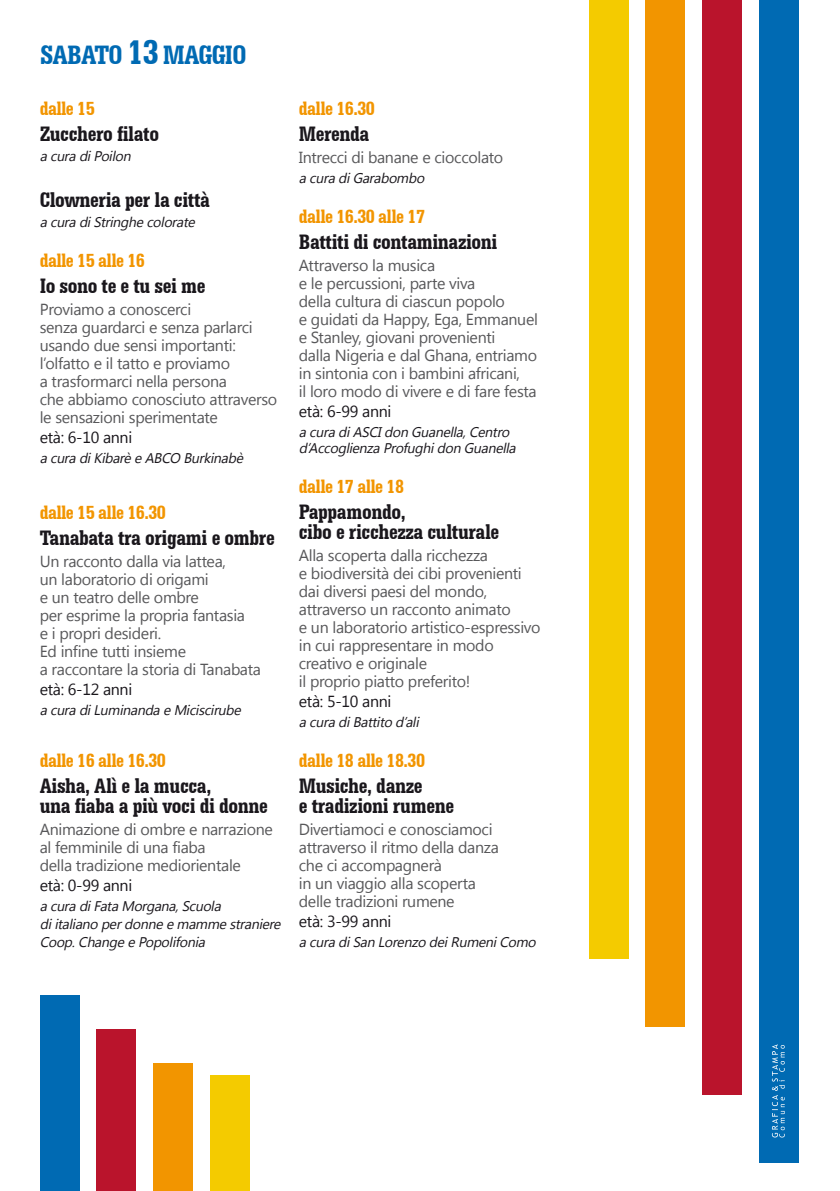
<style>
.page{position:relative;width:840px;height:1191px;background:#fff}
.page>*{position:absolute;margin:0;border:0;box-sizing:border-box;transform-origin:0 0}
.t1{font:700 condensed 28px "Serifa BT";color:#006ab3}
.t2{font:700 condensed 22px/20px "Serifa BT";letter-spacing:-.02em;color:#1a171c}
.t3{font:700 condensed 20px "Serifa BT";letter-spacing:-.03em;color:#f29500}
.t4{font:16px "Segoe UI Symbol";color:#58585a}
.t5{font:16px "Segoe UI Symbol";color:#1a171c}
.t6{font:italic 14px "Segoe UI Symbol";color:#1a171c}
.s1{font-size:36px}
</style>
<div class="page">
<div style="left:40px;top:995px;width:39px;height:196px;background:#006ab3"></div>
<div style="left:96px;top:1029px;width:40px;height:162px;background:#ba142c"></div>
<div style="left:153px;top:1063px;width:40px;height:128px;background:#f29500"></div>
<div style="left:210px;top:1075px;width:39px;height:116px;background:#f4cb00"></div>
<div style="left:758px;top:0;width:40px;height:1162px;background:#006ab3"></div>
<div style="left:702px;top:0;width:39px;height:1094px;background:#ba142c"></div>
<div style="left:645px;top:0;width:40px;height:1026px;background:#f29500"></div>
<div style="left:588px;top:0;width:40px;height:958px;background:#f4cb00"></div>
<svg style="left:771px;top:1044px;width:13px;height:93px"></svg>
<h1 class="t1" style="left:40px;top:38px;width:28px">sabato</h1>
<h1 class="t1" style="left:127px;top:38px;width:50px"><span class="s1">13</span>maggio</h1>
<p class="t3" style="left:40px;top:96px;width:57px">dalle 15</p>
<h2 class="t2" style="left:40px;top:123px;width:121px">Zucchero filato</h2>
<p class="t6" style="left:56px;top:146px;width:79px">◆ □ ●□■</p>
<h2 class="t2" style="left:40px;top:189px;width:172px">Clowneria per la città</h2>
<p class="t6" style="left:56px;top:212px;width:69px">◆ ▼ ■</p>
<p class="t6" style="left:152px;top:212px;width:40px">□●□ ▼</p>
<p class="t3" style="left:40px;top:248px;width:107px">dalle 15 alle 16</p>
<h2 class="t2" style="left:40px;top:275px;width:167px">Io sono te e tu sei me</h2>
<p class="t4" style="left:95px;top:298px;width:67px">□ □■□▲</p>
<p class="t4" style="left:225px;top:316px;width:5px">●</p>
<p class="t4" style="left:40px;top:334px;width:115px">◆▲■□ ◆ ▲■▲</p>
<p class="t4" style="left:187px;top:334px;width:43px">□▼■▼</p>
<p class="t4" style="left:40px;top:352px;width:111px">●□● ▼▼□ ● ▼ ▼▼□</p>
<p class="t4" style="left:52px;top:370px;width:40px">▼ ▲□</p>
<p class="t4" style="left:136px;top:370px;width:26px">■ ●●</p>
<p class="t4" style="left:194px;top:370px;width:26px">▲□■</p>
<p class="t4" style="left:118px;top:388px;width:160px">□ □■□▲ ◆▼□ ▼▼ ❖ ▲□</p>
<p class="t4" style="left:40px;top:406px;width:97px">● ▲ ■▲ □■ ▲</p>
<p class="t4" style="left:183px;top:406px;width:29px">■▼ ▼</p>
<p class="t6" style="left:191px;top:448px;width:57px">◆■➔</p>
<p class="t3" style="left:40px;top:500px;width:128px">dalle 15 alle 16.30</p>
<h2 class="t2" style="left:40px;top:527px;width:236px">Tanabata tra origami e ombre</h2>
<p class="t4" style="left:50px;top:550px;width:74px">■ □■▼□</p>
<p class="t4" style="left:143px;top:550px;width:65px">●● ❖ ● ▼▼</p>
<p class="t4" style="left:40px;top:568px;width:98px">◆■ ● □ ▼□□</p>
<p class="t4" style="left:52px;top:586px;width:63px">◆■ ▼ ▼□</p>
<p class="t4" style="left:135px;top:586px;width:30px">●● □</p>
<p class="t4" style="left:205px;top:604px;width:30px">■▼ ▲</p>
<p class="t4" style="left:64px;top:640px;width:90px">■ ■ ▼◆▼▼ ■▲</p>
<p class="t4" style="left:79px;top:658px;width:25px">□■▼</p>
<p class="t4" style="left:127px;top:658px;width:38px">● ▲▼□</p>
<p class="t6" style="left:56px;top:700px;width:94px">◆ ◆ ■■</p>
<p class="t3" style="left:40px;top:748px;width:128px">dalle 16 alle 16.30</p>
<h2 class="t2" style="left:40px;top:775px;width:229px">Aisha, Alì e la mucca,<br>una fiaba a più voci di donne</h2>
<p class="t4" style="left:50px;top:818px;width:64px">■ □■</p>
<p class="t4" style="left:201px;top:818px;width:65px">■ □■</p>
<p class="t4" style="left:48px;top:836px;width:5px">●</p>
<p class="t4" style="left:57px;top:854px;width:26px">●● ▼</p>
<p class="t4" style="left:181px;top:854px;width:53px">□ ■▼●</p>
<p class="t6" style="left:106px;top:896px;width:67px">▼ □ ■</p>
<p class="t6" style="left:195px;top:896px;width:24px">◆□●</p>
<p class="t6" style="left:57px;top:914px;width:45px">▼● ■□</p>
<p class="t6" style="left:132px;top:914px;width:29px">□■■</p>
<p class="t6" style="left:229px;top:914px;width:35px">▲▼ ■</p>
<p class="t6" style="left:101px;top:932px;width:99px">■ □ □● □■</p>
<p class="t3" style="left:299px;top:96px;width:78px">dalle 16.30</p>
<h2 class="t2" style="left:299px;top:123px;width:72px">Merenda</h2>
<p class="t4" style="left:445px;top:146px;width:59px">□ □● ▼□</p>
<p class="t3" style="left:299px;top:204px;width:128px">dalle 16.30 alle 17</p>
<h2 class="t2" style="left:299px;top:231px;width:200px">Battiti di contaminazioni</h2>
<p class="t4" style="left:308px;top:254px;width:69px">▼▼ ❖ ▲□ ●</p>
<p class="t4" style="left:311px;top:272px;width:5px">●</p>
<p class="t4" style="left:356px;top:272px;width:45px">◆▲▲ □■</p>
<p class="t4" style="left:432px;top:272px;width:37px">▼ ❖❖</p>
<p class="t4" style="left:316px;top:290px;width:54px">●● ◆●▼◆</p>
<p class="t4" style="left:420px;top:290px;width:86px">▲ ◆■ □ □●□</p>
<p class="t4" style="left:508px;top:308px;width:31px">■◆ ●</p>
<p class="t4" style="left:318px;top:326px;width:27px">▼ ■●</p>
<p class="t4" style="left:378px;top:326px;width:34px">□❖ ■</p>
<p class="t4" style="left:432px;top:326px;width:60px">□❖ ■ ■▼</p>
<p class="t4" style="left:302px;top:362px;width:56px">■ ▲ ■▼□■</p>
<p class="t4" style="left:451px;top:362px;width:11px">■</p>
<p class="t4" style="left:504px;top:362px;width:11px">■</p>
<p class="t4" style="left:302px;top:380px;width:81px">● ●□□ □ □</p>
<p class="t6" style="left:392px;top:422px;width:69px">□■ ◆ ■ ●●</p>
<p class="t6" style="left:484px;top:422px;width:30px">■▼ □</p>
<p class="t6" style="left:329px;top:438px;width:42px">□●■</p>
<p class="t6" style="left:444px;top:438px;width:69px">□■ ◆ ■ ●●</p>
<p class="t3" style="left:299px;top:474px;width:107px">dalle 17 alle 18</p>
<h2 class="t2" style="left:299px;top:501px;width:202px">Pappamondo,<br>cibo e ricchezza culturale</h2>
<p class="t4" style="left:309px;top:544px;width:43px">●● ▲ □</p>
<p class="t4" style="left:373px;top:544px;width:43px">▼ ●●</p>
<p class="t4" style="left:323px;top:562px;width:67px">□ ❖ ▲▼→</p>
<p class="t4" style="left:459px;top:562px;width:60px">□❖ ■ ■▼</p>
<p class="t4" style="left:395px;top:580px;width:90px">▲ ● □■ □</p>
<p class="t4" style="left:306px;top:598px;width:83px">▼▼ ❖ ▲□ ◆■</p>
<p class="t4" style="left:419px;top:598px;width:54px">□■▼□ ■</p>
<p class="t4" style="left:311px;top:616px;width:176px">◆■ ● □ ▼□□ ▼▲▼□ ▲</p>
<p class="t4" style="left:507px;top:616px;width:35px">▲▲ ❖□</p>
<p class="t4" style="left:383px;top:634px;width:30px">▲ ■▼</p>
<p class="t4" style="left:439px;top:634px;width:55px">■ □ □</p>
<p class="t4" style="left:326px;top:652px;width:52px">▼❖□ □</p>
<p class="t4" style="left:302px;top:670px;width:60px">● □ □</p>
<p class="t4" style="left:384px;top:670px;width:21px">▼▼□</p>
<p class="t6" style="left:367px;top:712px;width:53px">▼▼ ▼□ ●</p>
<p class="t3" style="left:299px;top:748px;width:128px">dalle 18 alle 18.30</p>
<h2 class="t2" style="left:299px;top:775px;width:157px">Musiche, danze<br>e tradizioni rumene</h2>
<p class="t4" style="left:364px;top:818px;width:78px">□ □■□▲</p>
<p class="t4" style="left:306px;top:836px;width:113px">▼▼❖▲□ ● ▼□</p>
<p class="t4" style="left:475px;top:836px;width:11px">■</p>
<p class="t4" style="left:302px;top:872px;width:43px">■ ◆■ ❖</p>
<p class="t4" style="left:377px;top:872px;width:64px">□ ●● ▲ □</p>
<p class="t4" style="left:316px;top:890px;width:26px">●● ▼</p>
<p class="t4" style="left:376px;top:890px;width:41px">□■ ◆</p>
<p class="t4" style="left:437px;top:890px;width:11px">■</p>
<p class="t5" style="left:307px;top:910px;width:30px">▼→ ✓</p>
<p class="t6" style="left:366px;top:932px;width:64px">■ □ ■□</p>
<p class="t6" style="left:458px;top:932px;width:82px">◆ ■ □□</p>
</div>
